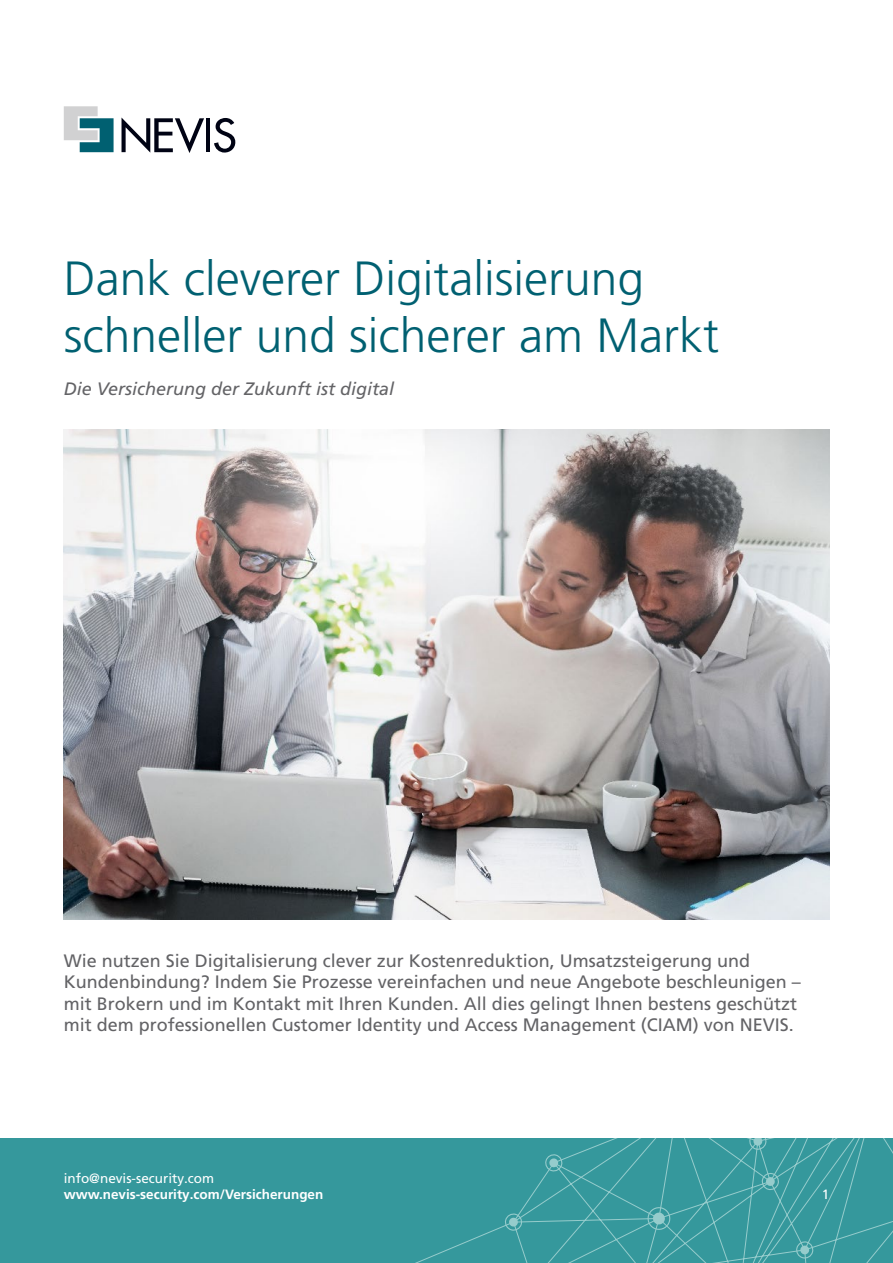
<style>
.page{position:relative;width:893px;height:1263px;background:#fff}
.page>*{position:absolute;margin:0;border:0;box-sizing:border-box;transform-origin:0 0}
.Main_Title{font:300 48px/57px "Frutiger LT Pro";color:#006071}
.Lead{font:18px/21.6px "Frutiger LT Pro";color:#636366}
.PreHeader{font:italic 18px "Frutiger LT Pro";color:#636366}
.t1{font:700 13.5px "Frutiger LT Pro";color:#fff}
.t2{font:13.5px "Frutiger LT Pro";color:#fff}
</style>
<div class="page">
<div style="left:0;top:1138px;width:893px;height:125px;background:#35989c"></div>
<svg style="left:505px;top:1138px;width:388px;height:125px"></svg>
<svg style="left:652px;top:1212px;width:13px;height:13px"></svg>
<svg style="left:765px;top:1176px;width:10px;height:10px"></svg>
<svg style="left:549px;top:1158px;width:10px;height:10px"></svg>
<svg style="left:509px;top:1217px;width:9px;height:10px"></svg>
<svg style="left:753px;top:1138px;width:10px;height:8px"></svg>
<svg style="left:800px;top:1245px;width:10px;height:10px"></svg>
<svg style="left:122px;top:118px;width:82px;height:35px"></svg>
<hr style="left:206px;top:118px;width:4px;height:34px;background:#000314">
<svg style="left:214px;top:118px;width:21px;height:35px"></svg>
<svg style="left:64px;top:106px;width:50px;height:46px"></svg>
<img style="left:64px;top:430px;width:765px;height:489px">
<p class="Main_Title" style="left:64px;top:250px;width:657px">Dank cleverer Digitalisierung schneller und sicherer am Markt</p>
<p class="PreHeader" style="left:64px;top:378px;width:332px">Die Versicherung der Zukunft ist digital</p>
<p class="Lead" style="left:64px;top:950px;width:739px">Wie nutzen Sie Digitalisierung clever zur Kostenreduktion, Umsatzsteigerung und Kundenbindung? Indem Sie Prozesse vereinfachen und neue Angebote beschleunigen – mit Brokern und im Kontakt mit Ihren Kunden. All dies gelingt Ihnen bestens geschützt mit dem professionellen Customer Identity und Access Management (CIAM) von NEVIS.</p>
<p class="t2" style="left:64px;top:1170px;width:152px">info@nevis-security.com</p>
<p class="t1" style="left:64px;top:1186px;width:261px">www.nevis-security.com/Versicherungen</p>
<p class="t2" style="left:822px;top:1186px;width:9px">1</p>
</div>
